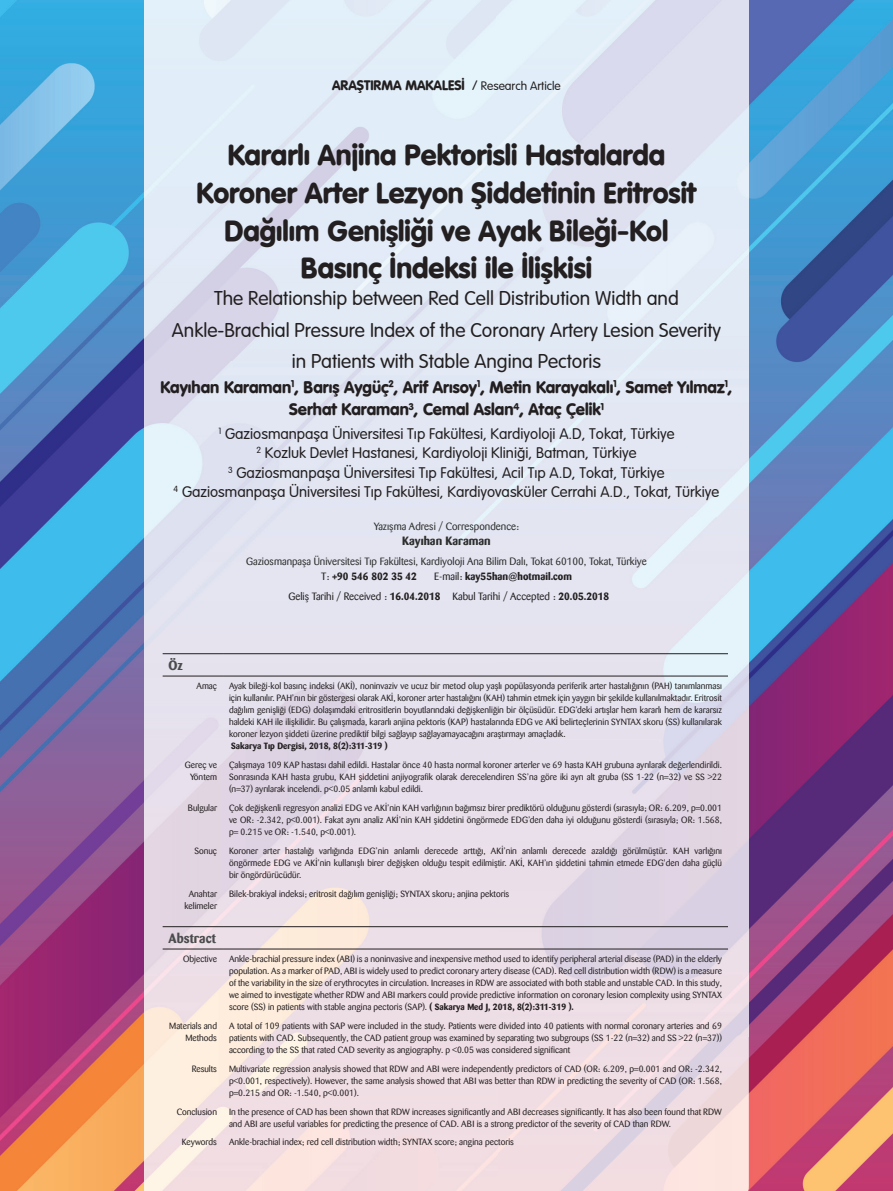
<style>
.page{position:relative;width:893px;height:1191px;background:#fff}
.page>*{position:absolute;margin:0;border:0;box-sizing:border-box;transform-origin:0 0}
.t1{font:900 28.5px/37.5px "Vag Rounded";color:#231f20;text-align:center}
.t2{font:300 19.5px/31.5px "Vag Rounded";color:#231f20;text-align:center}
.t3{font:900 16.5px/22.5px "Vag Rounded";color:#231f20;text-align:center}
.t4{font:300 15px/19.5px "Vag Rounded";color:#231f20;text-align:center}
.t5{font:900 13.5px "Vag Rounded";color:#231f20}
.t6{font:700 13.5px "Barmeno";color:#4b4c4d}
.t7{font:700 12px "Barmeno";color:#2c2d2c}
.t8{font:10.5px/15px "Barmeno";color:#2c2d2c}
.t9{font:10.5px/20.1px "Barmeno";color:#231f20}
.t10{font:9px/12px "Barmeno";color:#231f20;text-align:justify}
.t11{font:700 9px "Barmeno";color:#231f20}
.s1{font-weight:300}
.s2{font-weight:300;font-size:12px}
.s3{color:#231f20}
.s4{font-weight:700;color:#231f20}
.s5{font-weight:700}
</style>
<div class="page">
<img style="left:0;top:0;width:893px;height:1191px">
<img style="left:144px;top:0;width:604px;height:1191px">
<hr style="left:163px;top:653px;width:60px;height:1px;background:#231f20">
<hr style="left:223px;top:653px;width:505px;height:1px;background:#231f20">
<hr style="left:163px;top:675px;width:60px;height:1px;background:#231f20">
<hr style="left:223px;top:675px;width:505px;height:1px;background:#231f20">
<hr style="left:163px;top:948px;width:60px;height:1px;background:#231f20">
<hr style="left:163px;top:926px;width:60px;height:1px;background:#231f20">
<hr style="left:223px;top:926px;width:505px;height:1px;background:#231f20">
<hr style="left:223px;top:948px;width:505px;height:1px;background:#231f20">
<h3 class="t5" style="left:332px;top:76px;width:230px">ARAŞTIRMA MAKALESİ <span class="s1">/</span> <span class="s2">Research Article</span></h3>
<h1 class="t1" style="left:196px;top:136px;width:501px">Kararlı Anjina Pektorisli Hastalarda Koroner Arter Lezyon Şiddetinin Eritrosit Dağılım Genişliği ve Ayak Bileği-Kol Basınç İndeksi ile İlişkisi</h1>
<h2 class="t2" style="left:172px;top:282px;width:551px">The Relationship between Red Cell Distribution Width and<br>Ankle-Brachial Pressure Index of the Coronary Artery Lesion Severity in Patients with Stable Angina Pectoris</h2>
<h3 class="t3" style="left:160px;top:375px;width:574px">Kayıhan Karaman<sup>1</sup>, Barış Aygüç<sup>2</sup>, Arif Arısoy<sup>1</sup>, Metin Karayakalı<sup>1</sup>, Samet Yılmaz<sup>1</sup>,<br>Serhat Karaman<sup>3</sup>, Cemal Aslan<sup>4</sup>, Ataç Çelik<sup>1</sup></h3>
<p class="t4" style="left:174px;top:424px;width:547px"><sup>1</sup> Gaziosmanpaşa Üniversitesi Tıp Fakültesi, Kardiyoloji A.D, Tokat, Türkiye<br><sup>2</sup> Kozluk Devlet Hastanesi, Kardiyoloji Kliniği, Batman, Türkiye<br><sup>3</sup> Gaziosmanpaşa Üniversitesi Tıp Fakültesi, Acil Tıp A.D, Tokat, Türkiye<br><sup>4</sup> Gaziosmanpaşa Üniversitesi Tıp Fakültesi, Kardiyovasküler Cerrahi A.D., Tokat, Türkiye</p>
<p class="t8" style="left:374px;top:518px;width:147px">Yazışma Adresi / Correspondence:</p>
<h3 class="t7" style="left:402px;top:533px;width:90px">Kayıhan Karaman</h3>
<p class="t8" style="left:321px;top:553px;width:327px;text-indent:-75px">Gaziosmanpaşa Üniversitesi Tıp Fakültesi, Kardiyoloji Ana Bilim Dalı, Tokat 60100, Tokat, Türkiye<br><span class="s3">T:</span> <span class="s4">+90 546 802 35 42</span></p>
<p class="t9" style="left:288px;top:566px;width:322px;text-indent:146px">E-mail: <span class="s5">kay55han@hotmail.com<br></span>Geliş Tarihi / Received : <span class="s5">16.04.2018</span> Kabul Tarihi / Accepted : <span class="s5">20.05.2018</span></p>
<h3 class="t6" style="left:169px;top:657px;width:16px">Öz</h3>
<p class="t10" style="left:197px;top:680px;width:22px">Amaç</p>
<p class="t10" style="left:229px;top:680px;width:494px">Ayak bileği-kol basınç indeksi (AKİ), noninvaziv ve ucuz bir metod olup yaşlı popülasyonda periferik arter hastalığının (PAH) tanımlanması için kullanılır. PAH’nın bir göstergesi olarak AKİ, koroner arter hastalığını (KAH) tahmin etmek için yaygın bir şekilde kullanılmaktadır. Eritrosit dağılım genişliği (EDG) dolaşımdaki eritrositlerin boyutlarındaki değişkenliğin bir ölçüsüdür. EDG’deki artışlar hem kararlı hem de kararsız haldeki KAH ile ilişkilidir. Bu çalışmada, kararlı anjina pektoris (KAP) hastalarında EDG ve AKİ belirteçlerinin SYNTAX skoru (SS) kullanılarak koroner lezyon şiddeti üzerine prediktif bilgi sağlayıp sağlayamayacağını araştırmayı amaçladık.</p>
<p class="t11" style="left:231px;top:740px;width:158px">Sakarya Tıp Dergisi, 2018, 8(2):311-319 )</p>
<p class="t10" style="left:185px;top:759px;width:34px;text-align:center">Gereç ve<br>Yöntem</p>
<p class="t10" style="left:229px;top:759px;width:494px">Çalışmaya 109 KAP hastası dahil edildi. Hastalar önce 40 hasta normal koroner arterler ve 69 hasta KAH grubuna ayrılarak değerlendirildi.<br>Sonrasında KAH hasta grubu, KAH şiddetini anjiyografik olarak derecelendiren SS’na göre iki ayrı alt gruba (SS 1-22 (n=32) ve SS &gt;22 (n=37) ayrılarak incelendi. p&lt;0.05 anlamlı kabul edildi.</p>
<p class="t10" style="left:188px;top:801px;width:31px">Bulgular</p>
<p class="t10" style="left:229px;top:801px;width:494px">Çok değişkenli regresyon analizi EDG ve AKİ’nin KAH varlığının bağımsız birer prediktörü olduğunu gösterdi (sırasıyla; OR: 6.209, p=0.001 ve OR: -2.342, p&lt;0.001). Fakat aynı analiz AKİ’nin KAH şiddetini öngörmede EDG’den daha iyi olduğunu gösterdi (sırasıyla; OR: 1.568, p= 0.215 ve OR: -1.540, p&lt;0.001).</p>
<p class="t10" style="left:194px;top:844px;width:24px">Sonuç</p>
<p class="t10" style="left:229px;top:844px;width:494px">Koroner arter hastalığı varlığında EDG’nin anlamlı derecede arttığı, AKİ’nin anlamlı derecede azaldığı görülmüştür. KAH varlığını öngörmede EDG ve AKİ’nin kullanışlı birer değişken olduğu tespit edilmiştir. AKİ, KAH’ın şiddetini tahmin etmede EDG'den daha güçlü bir öngördürücüdür.</p>
<p class="t10" style="left:184px;top:887px;width:34px;text-align:center">Anahtar kelimeler</p>
<p class="t10" style="left:229px;top:887px;width:282px">Bilek-brakiyal indeksi; eritrosit dağılım genişliği; SYNTAX skoru; anjina pektoris</p>
<h3 class="t6" style="left:169px;top:930px;width:49px">Abstract</h3>
<p class="t10" style="left:183px;top:953px;width:35px">Objective</p>
<p class="t10" style="left:229px;top:953px;width:494px">Ankle-brachial pressure index (ABI) is a noninvasive and inexpensive method used to identify peripheral arterial disease (PAD) in the elderly population. As a marker of PAD, ABI is widely used to predict coronary artery disease (CAD). Red cell distribution width (RDW) is a measure of the variability in the size of erythrocytes in circulation. Increases in RDW are associated with both stable and unstable CAD. In this study, we aimed to investigate whether RDW and ABI markers could provide predictive information on coronary lesion complexity using SYNTAX score (SS) in patients with stable angina pectoris (SAP). <span class="s5">( Sakarya Med J, 2018, 8(2):311-319 ).</span></p>
<p class="t10" style="left:169px;top:1019px;width:49px;text-align:right">Materials and<br>Methods</p>
<p class="t10" style="left:229px;top:1019px;width:494px">A total of 109 patients with SAP were included in the study. Patients were divided into 40 patients with normal coronary arteries and 69 patients with CAD. Subsequently, the CAD patient group was examined by separating two subgroups (SS 1-22 (n=32) and SS &gt;22 (n=37)) according to the SS that rated CAD severity as angiography. p &lt;0.05 was considered significant</p>
<p class="t10" style="left:192px;top:1062px;width:27px">Results</p>
<p class="t10" style="left:229px;top:1062px;width:494px">Multivariate regression analysis showed that RDW and ABI were independently predictors of CAD (OR: 6.209, p=0.001 and OR: -2.342, p&lt;0.001, respectively). However, the same analysis showed that ABI was better than RDW in predicting the severity of CAD (OR: 1.568, p=0.215 and OR: -1.540, p&lt;0.001).</p>
<p class="t10" style="left:177px;top:1105px;width:42px">Conclusion</p>
<p class="t10" style="left:229px;top:1105px;width:494px">In the presence of CAD has been shown that RDW increases significantly and ABI decreases significantly. It has also been found that RDW and ABI are useful variables for predicting the presence of CAD. ABI is a strong predictor of the severity of CAD than RDW.</p>
<p class="t10" style="left:182px;top:1136px;width:37px">Keywords</p>
<p class="t10" style="left:229px;top:1136px;width:286px">Ankle-brachial index; red cell distribution width; SYNTAX score; angina pectoris</p>
</div>
